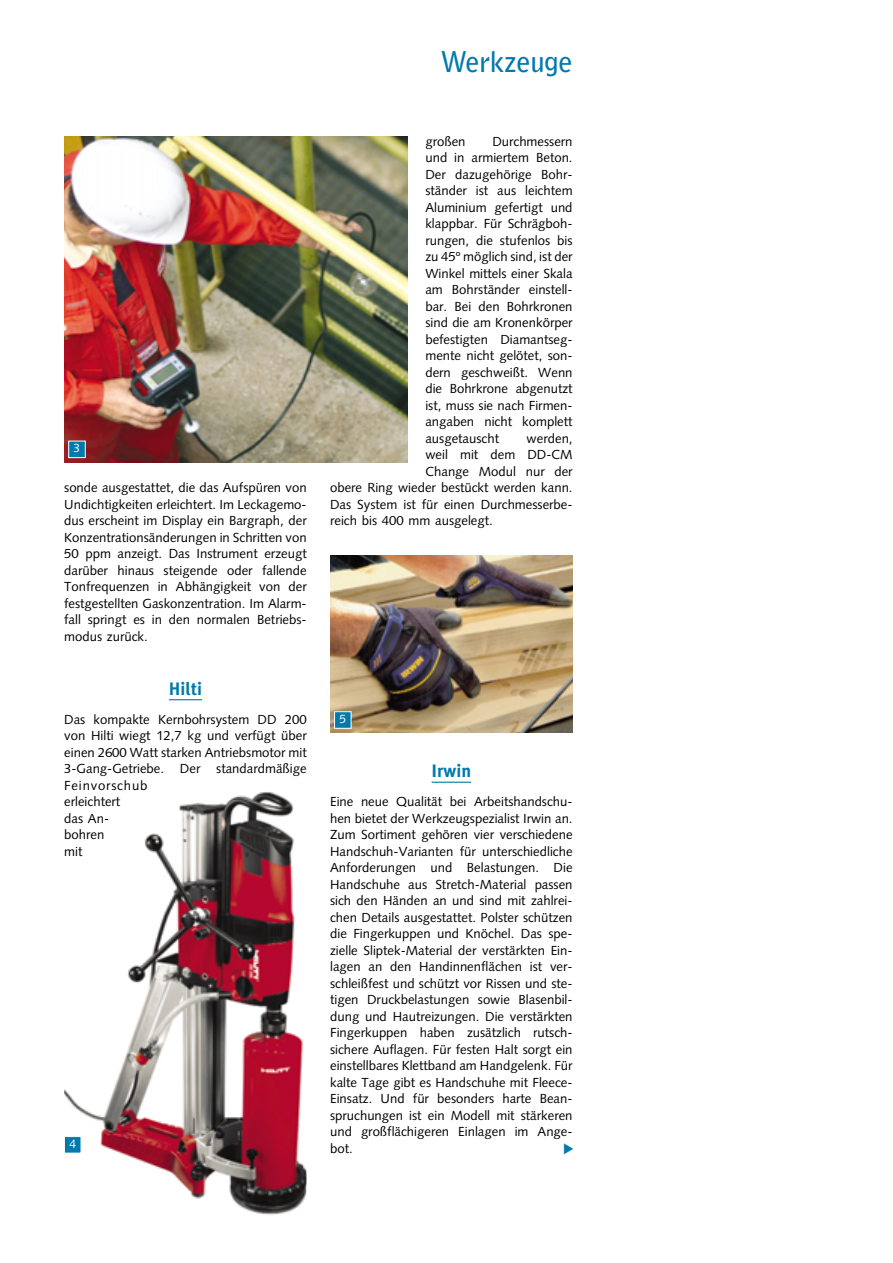
<style>
.page{position:relative;width:893px;height:1263px;background:#fff}
.page>*{position:absolute;margin:0;border:0;box-sizing:border-box;transform-origin:0 0}
.t1{font:700 28.5px "Bell Gothic";letter-spacing:-.01em;color:#007aac}
.t2{font:700 18px "Meta Plus";color:#007aac}
.t3{font:13.2px/16.5px "Syntax";color:#000;text-align:justify}
.t4{font:12px "Syntax";color:#fff}
</style>
<div class="page">
<hr style="left:169px;top:699px;width:33px;height:1px;background:#007aac">
<hr style="left:431px;top:782px;width:40px;height:1px;background:#007aac">
<img style="left:64px;top:136px;width:343px;height:327px">
<div style="left:69px;top:441px;width:16px;height:16px;background:#007aac"></div>
<div style="left:68px;top:441px;width:17px;height:17px;border:1px solid #fff"></div>
<img style="left:64px;top:792px;width:243px;height:423px">
<img style="left:330px;top:555px;width:242px;height:177px">
<div style="left:65px;top:1137px;width:16px;height:16px;background:#007aac"></div>
<div style="left:64px;top:1136px;width:17px;height:17px;border:1px solid #fff"></div>
<div style="left:335px;top:712px;width:16px;height:16px;background:#007aac"></div>
<div style="left:334px;top:711px;width:17px;height:18px;border:1px solid #fff"></div>
<h1 class="t1" style="left:440px;top:51px;width:133px">Werkzeuge</h1>
<p class="t4" style="left:74px;top:443px;width:8px">3</p>
<p class="t3" style="left:64px;top:481px;width:244px">sonde ausgestattet, die das Aufspüren von Undichtigkeiten erleichtert. Im Leckagemo&shy;dus erscheint im Display ein Bargraph, der Konzentrationsänderungen in Schritten von 50 ppm anzeigt. Das Instrument erzeugt darüber hinaus steigende oder fallende Tonfrequenzen in Abhängigkeit von der festgestellten Gaskonzentration. Im Alarm&shy;fall springt es in den normalen Betriebs&shy;modus zurück.</p>
<h2 class="t2" style="left:169px;top:682px;width:35px">Hilti</h2>
<p class="t3" style="left:64px;top:712px;width:244px;text-align:left">Das kompakte Kernbohrsystem DD 200 von Hilti wiegt 12,7 kg und verfügt über einen 2600 Watt starken Antriebsmotor mit<br>3-Gang-Getriebe. Der standardmäßige<br>Feinvorschub<br>erleichtert<br>das An-<br>bohren<br>mit</p>
<p class="t4" style="left:69px;top:1139px;width:8px">4</p>
<p class="t3" style="left:425px;top:134px;width:42px">großen</p>
<p class="t3" style="left:425px;top:134px;width:149px;text-indent:67px">Durchmessern und in armiertem Beton.<br>Der dazugehörige Bohr&shy;ständer ist aus leichtem Aluminium gefertigt und klappbar. Für Schrägboh&shy;rungen, die stufenlos bis zu 45º möglich sind, ist der Winkel mittels einer Skala am Bohrständer einstell&shy;bar. Bei den Bohrkronen sind die am Kronenkörper befestigten Diamantseg&shy;mente nicht gelötet, son&shy;dern geschweißt. Wenn die Bohrkrone abgenutzt ist, muss sie nach Firmen&shy;angaben nicht komplett ausgetauscht</p>
<p class="t3" style="left:526px;top:431px;width:47px">werden,</p>
<p class="t3" style="left:425px;top:448px;width:149px">weil mit dem DD-CM</p>
<p class="t3" style="left:425px;top:464px;width:149px">Change Modul nur der</p>
<p class="t3" style="left:330px;top:481px;width:244px">obere Ring wieder bestückt werden kann.</p>
<p class="t3" style="left:330px;top:497px;width:244px">Das System ist für einen Durchmesserbe-</p>
<p class="t3" style="left:330px;top:514px;width:164px">reich bis 400 mm ausgelegt.</p>
<p class="t4" style="left:339px;top:714px;width:8px">5</p>
<h2 class="t2" style="left:431px;top:765px;width:41px">Irwin</h2>
<p class="t3" style="left:330px;top:795px;width:244px">Eine neue Qualität bei Arbeitshandschu&shy;hen bietet der Werkzeugspezialist Irwin an.<br>Zum Sortiment gehören vier verschiedene Handschuh-Varianten für unterschiedliche Anforderungen und Belastungen. Die Handschuhe aus Stretch-Material passen sich den Händen an und sind mit zahlrei&shy;chen Details ausgestattet. Polster schützen die Fingerkuppen und Knöchel. Das spe&shy;zielle Sliptek-Material der verstärkten Ein&shy;lagen an den Handinnenflächen ist ver&shy;schleißfest und schützt vor Rissen und ste&shy;tigen Druckbelastungen sowie Blasenbil&shy;dung und Hautreizungen. Die verstärkten Fingerkuppen haben zusätzlich rutsch&shy;sichere Auflagen. Für festen Halt sorgt ein einstellbares Klettband am Handgelenk. Für kalte Tage gibt es Handschuhe mit Fleece-Einsatz. Und für besonders harte Bean&shy;spruchungen ist ein Modell mit stärkeren und großflächigeren Einlagen im Ange&shy;bot.</p>
</div>
